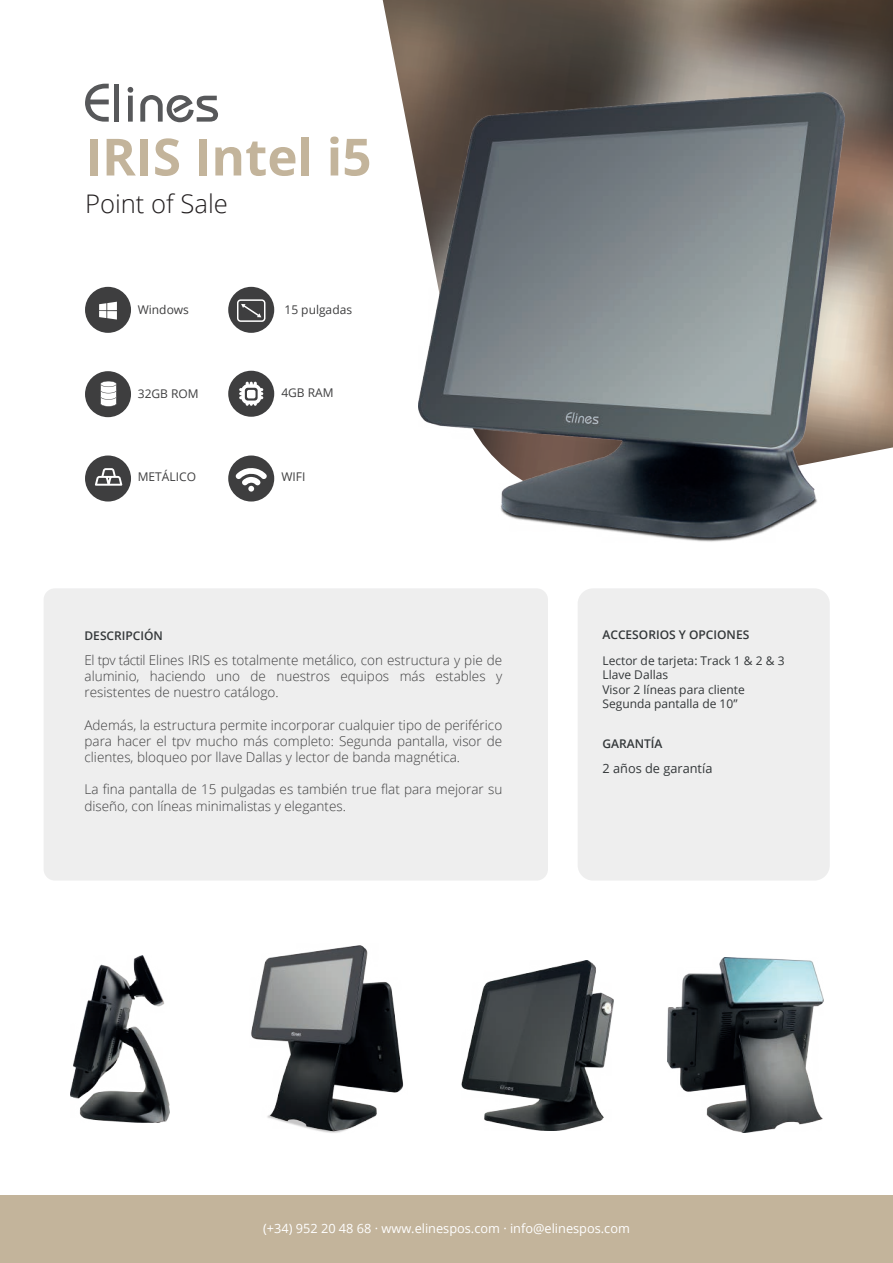
<style>
.page{position:relative;width:893px;height:1263px;background:#fff}
.page>*{position:absolute;margin:0;border:0;box-sizing:border-box;transform-origin:0 0}
.t1{font:700 51.3px "Open Sans";color:#c3b49b}
.t2{font:300 25.65px "Open Sans";color:#231f20}
.t3{font:300 13.5px/16.2px "Open Sans";color:#3e3e3f;text-align:justify}
.t4{font:12.75px "Open Sans";color:#fff}
.t5{font:12.75px "Open Sans";color:#333739}
.t6{font:12px/14.4px "Open Sans";color:#333739}
.t7{font:12px "Open Sans";color:#3e3e3f}
.t8{font:600 12px "Open Sans";color:#333739}
</style>
<div class="page">
<div style="left:44px;top:588px;width:504px;height:292px;background:#eee;border-radius:11px"></div>
<div style="left:578px;top:588px;width:252px;height:292px;background:#eee;border-radius:15px"></div>
<div style="left:0;top:1195px;width:893px;height:68px;background:#c3b49b"></div>
<img style="left:383px;top:0;width:510px;height:457px">
<svg style="left:85px;top:84px;width:24px;height:38px"></svg>
<div style="left:114px;top:84px;width:5px;height:38px;background:#57585a"></div>
<svg style="left:128px;top:87px;width:5px;height:35px"></svg>
<svg style="left:140px;top:95px;width:78px;height:27px"></svg>
<div style="left:85px;top:287px;width:46px;height:46px;background:#3e3e3f;border-radius:50%"></div>
<div style="left:85px;top:371px;width:46px;height:46px;background:#3e3e3f;border-radius:50%"></div>
<div style="left:228px;top:287px;width:46px;height:46px;background:#3e3e3f;border-radius:50%"></div>
<div style="left:237px;top:299px;width:28px;height:23px;border:2px solid #fff;border-radius:3px"></div>
<svg style="left:241px;top:304px;width:20px;height:14px"></svg>
<div style="left:85px;top:455px;width:46px;height:46px;background:#3e3e3f;border-radius:50%"></div>
<div style="left:228px;top:455px;width:46px;height:46px;background:#3e3e3f;border-radius:50%"></div>
<div style="left:228px;top:371px;width:46px;height:46px;background:#3e3e3f;border-radius:50%"></div>
<svg style="left:239px;top:382px;width:24px;height:24px"></svg>
<svg style="left:100px;top:381px;width:17px;height:26px"></svg>
<svg style="left:236px;top:468px;width:31px;height:24px"></svg>
<img style="left:419px;top:93px;width:425px;height:449px">
<svg style="left:95px;top:468px;width:27px;height:18px"></svg>
<svg style="left:99px;top:302px;width:18px;height:18px"></svg>
<img style="left:70px;top:955px;width:100px;height:167px">
<img style="left:461px;top:960px;width:152px;height:170px">
<img style="left:668px;top:957px;width:155px;height:175px">
<img style="left:251px;top:945px;width:153px;height:188px">
<h1 class="t1" style="left:85px;top:121px;width:288px">IRIS Intel i5</h1>
<h2 class="t2" style="left:85px;top:186px;width:145px">Point of Sale</h2>
<p class="t7" style="left:138px;top:301px;width:53px">Windows</p>
<p class="t7" style="left:138px;top:385px;width:62px">32GB ROM</p>
<p class="t7" style="left:284px;top:301px;width:69px">15 pulgadas</p>
<p class="t7" style="left:281px;top:385px;width:54px">4GB RAM</p>
<p class="t7" style="left:138px;top:469px;width:60px">METÁLICO</p>
<p class="t7" style="left:281px;top:469px;width:25px">WIFI</p>
<p class="t8" style="left:85px;top:627px;width:80px">DESCRIPCIÓN</p>
<p class="t3" style="left:85px;top:651px;width:419px">El tpv táctil Elines IRIS es totalmente metálico, con estructura y pie de aluminio, haciendo uno de nuestros equipos más estables y resistentes de nuestro catálogo.</p>
<p class="t3" style="left:85px;top:716px;width:419px">Además, la estructura permite incorporar cualquier tipo de periférico para hacer el tpv mucho más completo: Segunda pantalla, visor de clientes, bloqueo por llave Dallas y lector de banda magnética.</p>
<p class="t3" style="left:85px;top:781px;width:419px">La fina pantalla de 15 pulgadas es también true flat para mejorar su diseño, con líneas minimalistas y elegantes.</p>
<p class="t8" style="left:602px;top:627px;width:148px">ACCESORIOS Y OPCIONES</p>
<p class="t6" style="left:602px;top:653px;width:184px">Lector de tarjeta: Track 1 &amp; 2 &amp; 3<br>Llave Dallas<br>Visor 2 líneas para cliente<br>Segunda pantalla de 10”</p>
<p class="t8" style="left:602px;top:735px;width:62px">GARANTÍA</p>
<p class="t5" style="left:602px;top:760px;width:111px">2 años de garantía</p>
<p class="t4" style="left:263px;top:1220px;width:368px">(+34) 952 20 48 68 · www.elinespos.com · info@elinespos.com</p>
</div>
